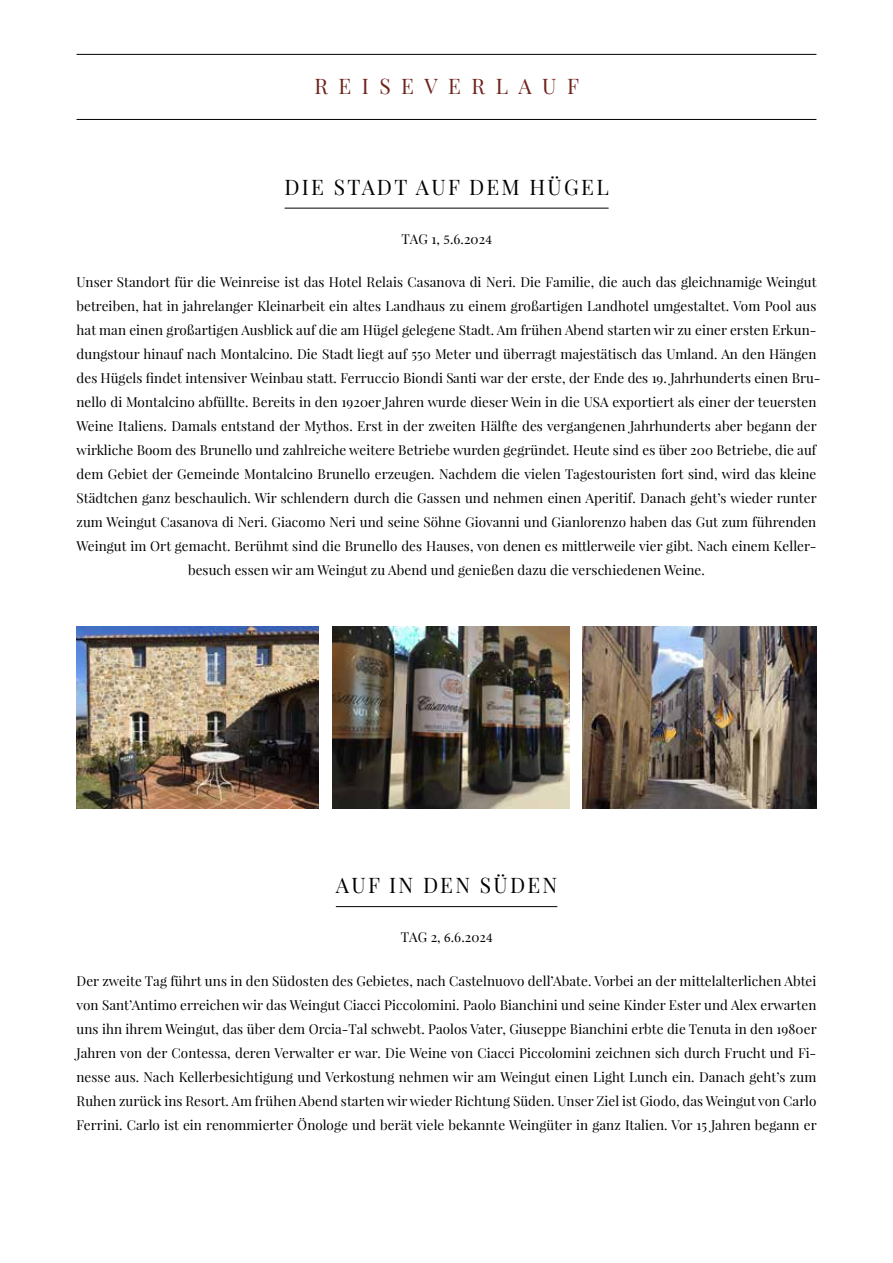
<style>
.page{position:relative;width:893px;height:1263px;background:#fff}
.page>*{position:absolute;margin:0;border:0;box-sizing:border-box;transform-origin:0 0}
.t1{font:21px "Playfair Display";letter-spacing:.11em;color:#000}
.t2{font:21px "Playfair Display";letter-spacing:.5em;color:#6e221b}
.t3{font:13.5px/24px "Playfair Display";letter-spacing:.005em;color:#000;text-align:center}
.s1{font-family:"Minion Pro"}
</style>
<div class="page">
<hr style="left:285px;top:208px;width:324px;height:1px;background:#000">
<hr style="left:336px;top:906px;width:221px;height:1px;background:#000">
<hr style="left:77px;top:119px;width:739px;height:1px;background:#000">
<hr style="left:77px;top:54px;width:739px;height:1px;background:#000">
<img style="left:583px;top:626px;width:233px;height:182px">
<img style="left:77px;top:626px;width:242px;height:182px">
<img style="left:332px;top:626px;width:238px;height:182px">
<h1 class="t2" style="left:314px;top:73px;width:266px">REISEVERLAUF</h1>
<h1 class="t1" style="left:285px;top:174px;width:326px">DIE STADT AUF DEM HÜGEL</h1>
<p class="t3" style="left:401px;top:227px;width:92px">TAG 1, <span class="s1">5</span>.6.202<span class="s1">4</span></p>
<p class="t3" style="left:77px;top:270px;width:746px">Unser Standort für die Weinreise ist das Hotel Relais Casanova di Neri. Die Familie, die auch das gleichnamige Weingut betreiben, hat in jahrelanger Kleinarbeit ein altes Landhaus zu einem großartigen Landhotel umgestaltet. Vom Pool aus hat man einen großartigen Ausblick auf die am Hügel gelegene Stadt. Am frühen Abend starten wir zu einer ersten Erkun&shy;dungstour hinauf nach Montalcino. Die Stadt liegt auf 550 Meter und überragt majestätisch das Umland. An den Hängen des Hügels findet intensiver Weinbau statt. Ferruccio Biondi Santi war der erste, der Ende des 19. Jahrhunderts einen Bru&shy;nello di Montalcino abfüllte. Bereits in den 1920er Jahren wurde dieser Wein in die USA exportiert als einer der teuersten Weine Italiens. Damals entstand der Mythos. Erst in der zweiten Hälfte des vergangenen Jahrhunderts aber begann der wirkliche Boom des Brunello und zahlreiche weitere Betriebe wurden gegründet. Heute sind es über 200 Betriebe, die auf dem Gebiet der Gemeinde Montalcino Brunello erzeugen. Nachdem die vielen Tagestouristen fort sind, wird das kleine Städtchen ganz beschaulich. Wir schlendern durch die Gassen und nehmen einen Aperitif. Danach geht’s wieder runter zum Weingut Casanova di Neri. Giacomo Neri und seine Söhne Giovanni und Gianlorenzo haben das Gut zum führenden Weingut im Ort gemacht. Berühmt sind die Brunello des Hauses, von denen es mittlerweile vier gibt. Nach einem Keller&shy;besuch essen wir am Weingut zu Abend und genießen dazu die verschiedenen Weine.</p>
<h1 class="t1" style="left:336px;top:872px;width:223px">AUF IN DEN SÜDEN</h1>
<p class="t3" style="left:401px;top:925px;width:93px">TAG 2, <span class="s1">6</span>.6.202<span class="s1">4</span></p>
<p class="t3" style="left:77px;top:969px;width:742px;text-align:justify">Der zweite Tag führt uns in den Südosten des Gebietes, nach Castelnuovo dell’Abate. Vorbei an der mittelalterlichen Abtei von Sant’Antimo erreichen wir das Weingut Ciacci Piccolomini. Paolo Bianchini und seine Kinder Ester und Alex erwarten uns ihn ihrem Weingut, das über dem Orcia-Tal schwebt. Paolos Vater, Giuseppe Bianchini erbte die Tenuta in den 1980er Jahren von der Contessa, deren Verwalter er war. Die Weine von Ciacci Piccolomini zeichnen sich durch Frucht und Fi&shy;nesse aus. Nach Kellerbesichtigung und Verkostung nehmen wir am Weingut einen Light Lunch ein. Danach geht’s zum Ruhen zurück ins Resort. Am frühen Abend starten wir wieder Richtung Süden. Unser Ziel ist Giodo, das Weingut von Carlo Ferrini. Carlo ist ein renommierter Önologe und berät viele bekannte Weingüter in ganz Italien. Vor 15 Jahren begann er</p>
</div>
